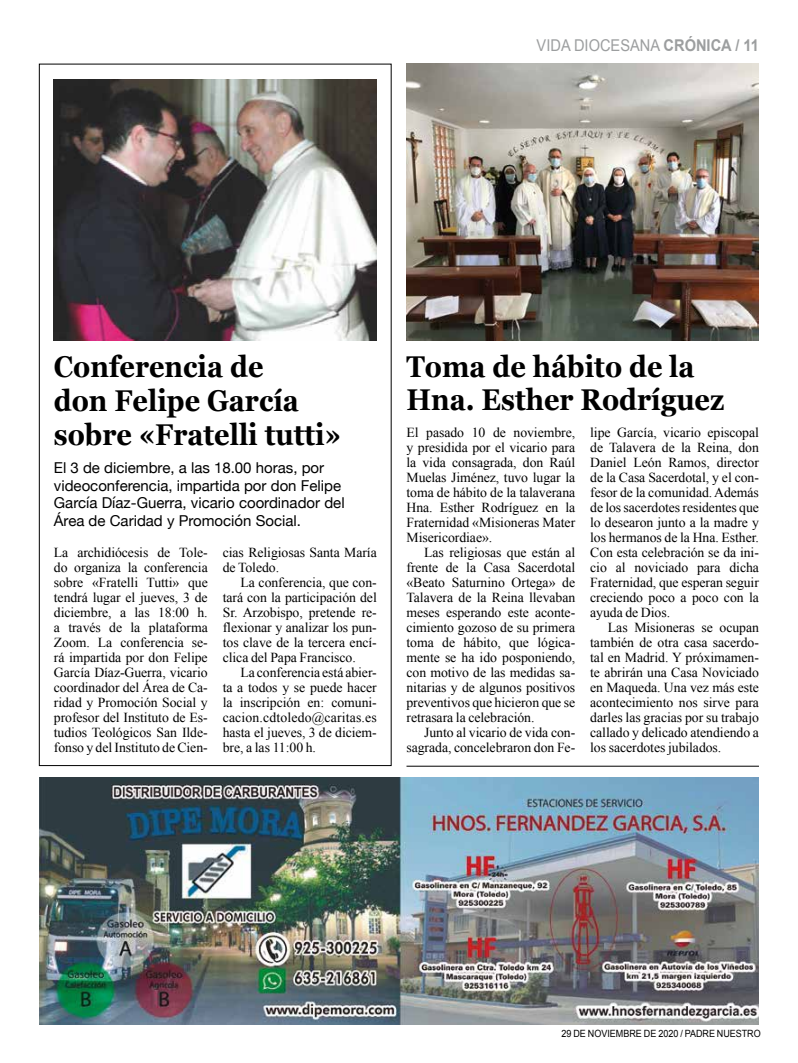
<style>
.page{position:relative;width:798px;height:1063px;background:#fff}
.page>*{position:absolute;margin:0;border:0;box-sizing:border-box;transform-origin:0 0}
.t1{font:700 30px/33.8px "Georgia";color:#000;scale:.9 1}
.t2{font:16.25px "Arial";color:#9c9e9f;scale:.9 1}
.t3{font:15px/17.5px "Helvetica Neue";color:#000}
.t4{font:13.75px/15px "Times New Roman";letter-spacing:-.005em;color:#000;text-align:justify}
.t5{font:10px "Arial";color:#000;scale:.9 1}
.s1{font-weight:700}
</style>
<div class="page">
<img style="left:39px;top:777px;width:719px;height:247px">
<hr style="left:406px;top:766px;width:352px;height:1px;background:#000">
<img style="left:406px;top:64px;width:352px;height:276px">
<img style="left:54px;top:80px;width:322px;height:260px">
<p class="t2" style="left:536px;top:34px;width:248px">VIDA DIOCESANA <span class="s1">CRÓNICA / 11</span></p>
<h1 class="t1" style="left:54px;top:348px;width:321px">Conferencia de<br>don Felipe García sobre «Fratelli tutti»</h1>
<p class="t3" style="left:54px;top:460px;width:292px">El 3 de diciembre, a las 18.00 horas, por videoconferencia, impartida por don Felipe García Díaz-Guerra, vicario coordinador del Área de Caridad y Promoción Social.</p>
<p class="t4" style="left:54px;top:545px;width:155px">La archidiócesis de Tole&shy;do organiza la conferencia sobre «Fratelli Tutti» que tendrá lugar el jueves, 3 de diciembre, a las 18:00 h. a través de la plataforma Zoom. La conferencia se&shy;rá impartida por don Felipe García Díaz-Guerra, vicario coordinador del Área de Ca&shy;ridad y Promoción Social y profesor del Instituto de Es&shy;tudios Teológicos San Ilde&shy;fonso y del Instituto de Cien-</p>
<p class="t4" style="left:223px;top:545px;width:155px">cias Religiosas Santa María de Toledo.</p>
<p class="t4" style="left:223px;top:575px;width:155px;text-indent:18px">La conferencia, que con&shy;tará con la participación del Sr. Arzobispo, pretende re&shy;flexionar y analizar los pun&shy;tos clave de la tercera encí&shy;clica del Papa Francisco.</p>
<p class="t4" style="left:223px;top:665px;width:155px;text-indent:18px">La conferencia está abier&shy;ta a todos y se puede hacer la inscripción en: comuni&shy;cacion.cdtoledo@caritas.es hasta el jueves, 3 de diciem&shy;bre, a las 11:00 h.</p>
<h1 class="t1" style="left:406px;top:348px;width:354px">Toma de hábito de la<br>Hna. Esther Rodríguez</h1>
<p class="t4" style="left:406px;top:424px;width:170px">El pasado 10 de noviembre, y presidida por el vicario para la vida consagrada, don Raúl Muelas Jiménez, tuvo lugar la toma de hábito de la talaverana Hna. Esther Rodríguez en la Fraternidad «Misioneras Mater Misericordiae».</p>
<p class="t4" style="left:406px;top:544px;width:170px;text-indent:18px">Las religiosas que están al frente de la Casa Sacerdotal «Beato Saturnino Ortega» de Talavera de la Reina llevaban meses esperando este aconte&shy;cimiento gozoso de su primera toma de hábito, que lógica&shy;mente se ha ido posponiendo, con motivo de las medidas sa&shy;nitarias y de algunos positivos preventivos que hicieron que se retrasara la celebración.</p>
<p class="t4" style="left:406px;top:724px;width:170px;text-align:right">Junto al vicario de vida con&shy;sagrada, concelebraron don Fe-</p>
<p class="t4" style="left:590px;top:424px;width:170px">lipe García, vicario episcopal de Talavera de la Reina, don Daniel León Ramos, director de la Casa Sacerdotal, y el con&shy;fesor de la comunidad. Además de los sacerdotes residentes que lo desearon junto a la madre y los hermanos de la Hna. Esther.<br>Con esta celebración se da ini&shy;cio al noviciado para dicha Fraternidad, que esperan seguir creciendo poco a poco con la ayuda de Dios.</p>
<p class="t4" style="left:590px;top:619px;width:170px;text-indent:18px">Las Misioneras se ocupan también de otra casa sacerdo&shy;tal en Madrid. Y próximamen&shy;te abrirán una Casa Noviciado en Maqueda. Una vez más este acontecimiento nos sirve para darles las gracias por su trabajo callado y delicado atendiendo a los sacerdotes jubilados.</p>
<p class="t5" style="left:561px;top:1027px;width:223px">29 DE NOVIEMBRE DE 2020 / PADRE NUESTRO</p>
</div>
